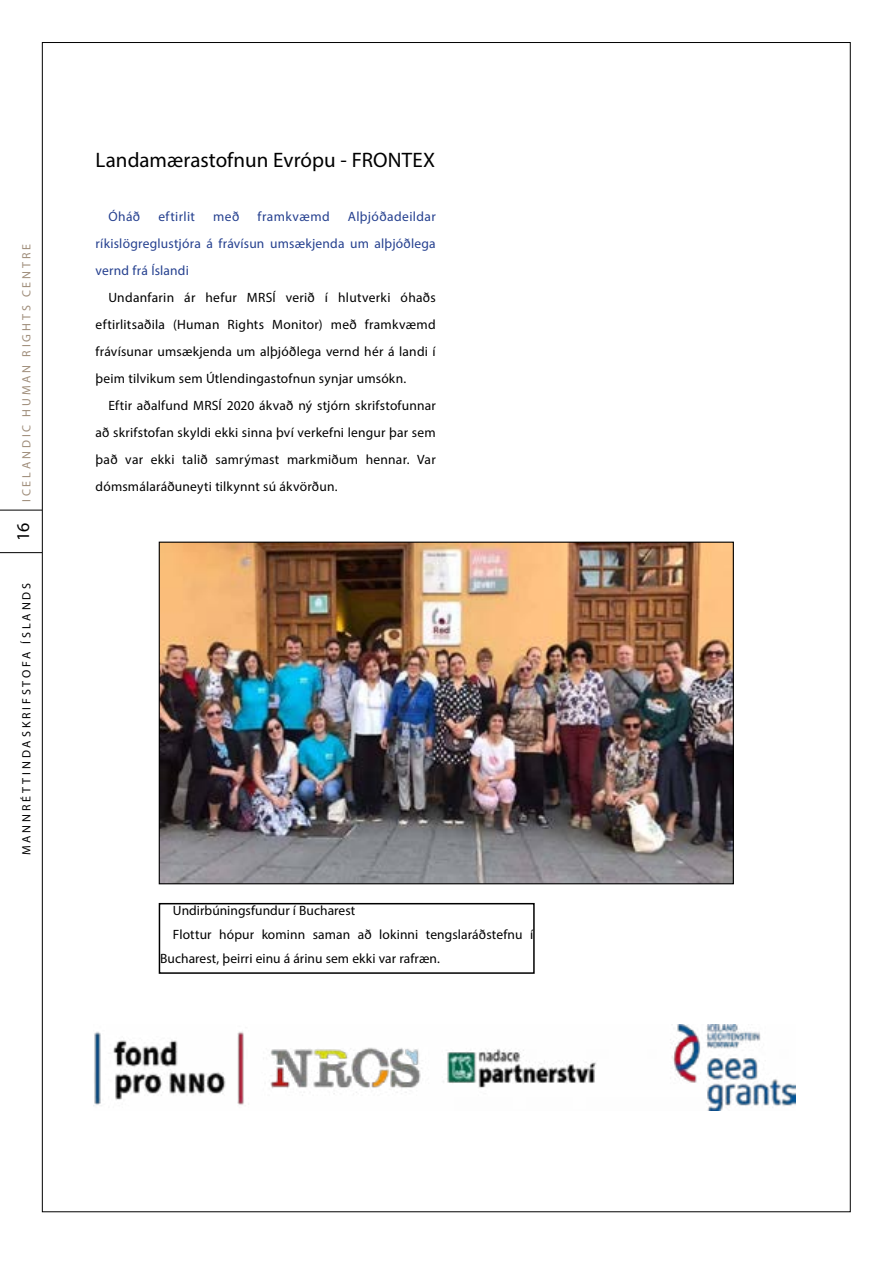
<style>
.page{position:relative;width:893px;height:1263px;background:#fff}
.page>*{position:absolute;margin:0;border:0;box-sizing:border-box;transform-origin:0 0}
.t1{font:21px "Myriad Pro";letter-spacing:.005em;color:#000}
.t2{font:18px "Myriad Pro";color:#000}
.t3{font:13.5px/27px "Myriad Pro";letter-spacing:.01em;color:#000;text-align:justify}
.t4{font:13.5px/27px "Myriad Pro";letter-spacing:.015em;color:#25408f;text-align:justify}
.t5{font:12px "Myriad Pro";letter-spacing:.24em;color:#000}
.t6{font:12px "Myriad Pro";letter-spacing:.24em;color:#9f8d7a}
</style>
<div class="page">
<svg style="left:0;top:510px;width:42px;height:43px"></svg>
<img style="left:94px;top:1025px;width:701px;height:86px">
<img style="left:161px;top:544px;width:571px;height:338px">
<div style="left:159px;top:903px;width:376px;height:71px;border:2px solid #000"></div>
<p class="t6" style="left:19px;top:502px;width:260px;rotate:-90deg">ICELANDIC HUMAN RIGHTS CENTRE</p>
<h2 class="t2" style="left:12px;top:541px;width:20px;rotate:-90deg">16</h2>
<p class="t5" style="left:19px;top:855px;width:274px;rotate:-90deg">MANNRÉTTINDASKRIFSTOFA ÍSLANDS</p>
<h1 class="t1" style="left:96px;top:147px;width:341px">Landamærastofnun Evrópu - FRONTEX</h1>
<p class="t4" style="left:108px;top:203px;width:33px">Óháð</p>
<p class="t4" style="left:158px;top:203px;width:38px">eftirlit</p>
<p class="t4" style="left:213px;top:203px;width:28px">með</p>
<p class="t4" style="left:258px;top:203px;width:74px">framkvæmd</p>
<p class="t4" style="left:96px;top:203px;width:342px;text-indent:252px">Alþjóðadeildar ríkislögreglustjóra á frávísun umsækjenda um alþjóðlega vernd frá Íslandi</p>
<p class="t3" style="left:96px;top:284px;width:342px;text-indent:13px">Undanfarin ár hefur MRSÍ verið í hlutverki óhaðs eftirlitsaðila (Human Rights Monitor) með framkvæmd frávísunar umsækjenda um alþjóðlega vernd hér á landi í þeim tilvikum sem Útlendingastofnun synjar umsókn.</p>
<p class="t3" style="left:96px;top:392px;width:342px;text-indent:13px">Eftir aðalfund MRSÍ 2020 ákvað ný stjórn skrifstofunnar að skrifstofan skyldi ekki sinna því verkefni lengur þar sem það var ekki talið samrýmast markmiðum hennar. Var dómsmálaráðuneyti tilkynnt sú ákvörðun.</p>
<p class="t3" style="left:173px;top:896px;width:184px">Undirbúningsfundur í Bucharest</p>
<p class="t3" style="left:173px;top:920px;width:362px">Flottur hópur kominn saman að lokinni tengslaráðstefnu í</p>
<p class="t3" style="left:160px;top:944px;width:281px">Bucharest, þeirri einu á árinu sem ekki var rafræn.</p>
</div>
